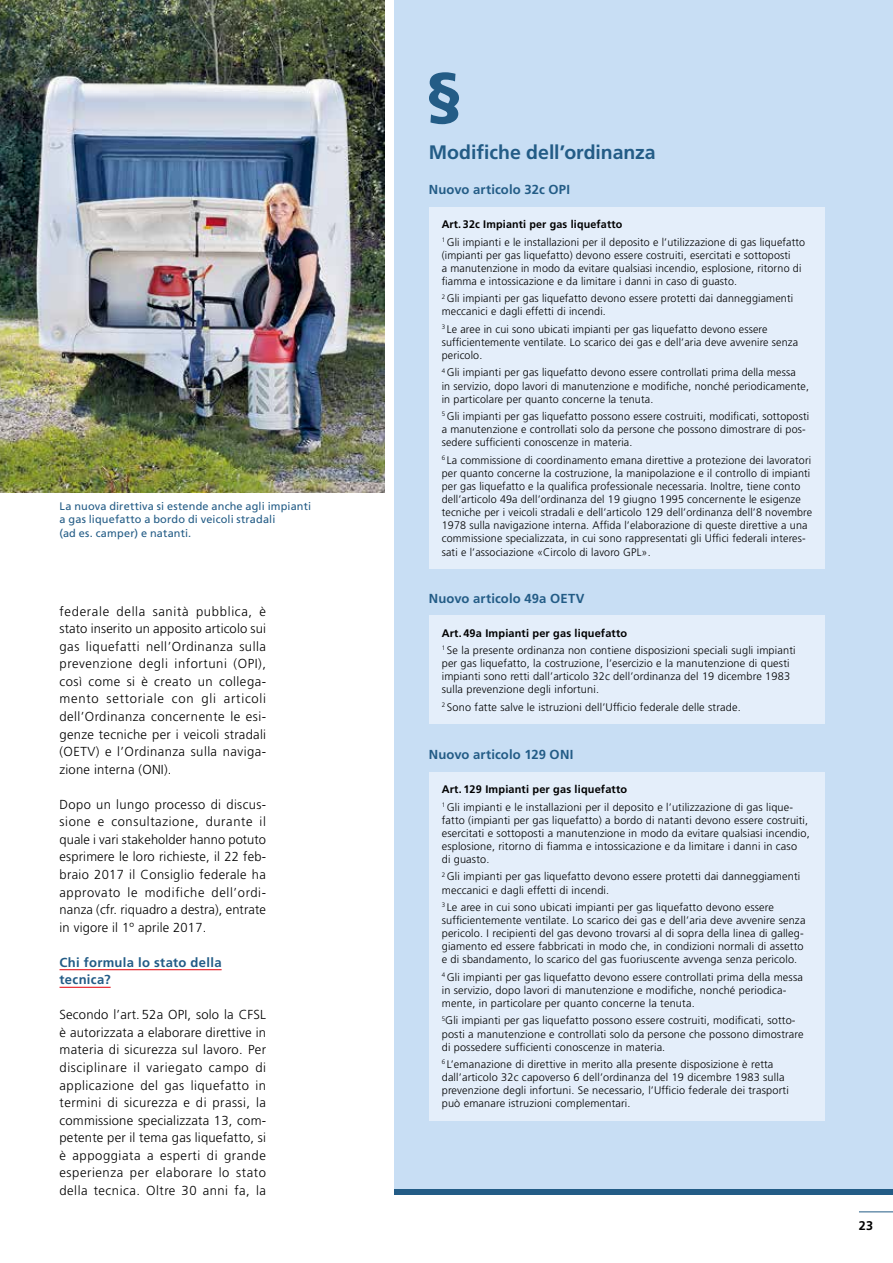
<style>
.page{position:relative;width:893px;height:1263px;background:#fff}
.page>*{position:absolute;margin:0;border:0;box-sizing:border-box;transform-origin:0 0}
.t1{font:700 19.5px "Frutiger LT Std";letter-spacing:-.005em;color:#235c86}
.t2{font:300 13.05px/17.5px "Frutiger LT Std";letter-spacing:.02em;color:#000;text-align:justify}
.t3{font:700 13.05px/17.5px "Frutiger LT Std";letter-spacing:.015em;color:#235c86}
.t4{font:700 12.6px "Frutiger LT Std";color:#000}
.t5{font:300 10.95px/13.2px "Frutiger LT Std";letter-spacing:.015em;color:#000}
.t6{font:10.95px/13px "Frutiger LT Std";letter-spacing:.015em;color:#235c86}
.s1{font-weight:700}
</style>
<div class="page">
<hr style="left:60px;top:969px;width:162px;height:1px;background:#e3000b">
<hr style="left:60px;top:987px;width:51px;height:1px;background:#e3000b">
<div style="left:395px;top:0;width:498px;height:1195px;background:#c8def4"></div>
<svg style="left:429px;top:72px;width:30px;height:52px"></svg>
<div style="left:429px;top:207px;width:396px;height:362px;background:#e4eefa"></div>
<div style="left:429px;top:615px;width:396px;height:109px;background:#e4eefa"></div>
<div style="left:429px;top:772px;width:396px;height:349px;background:#e4eefa"></div>
<div style="left:395px;top:1190px;width:498px;height:5px;background:#235c86"></div>
<img style="left:0;top:0;width:384px;height:493px">
<hr style="left:859px;top:1211px;width:34px;height:1px;background:#235c86">
<p class="t6" style="left:60px;top:500px;width:253px">La nuova direttiva si estende anche agli impianti a gas liquefatto a bordo di veicoli stradali<br>(ad es. camper) e natanti.</p>
<p class="t2" style="left:60px;top:603px;width:208px">federale della sanità pubblica, è stato inserito un apposito articolo sui gas liquefatti nell’Ordinanza sulla prevenzione degli infortuni (OPI), così come si è creato un collega&shy;mento settoriale con gli articoli dell’Ordinanza concernente le esi&shy;genze tecniche per i veicoli stradali (OETV) e l’Ordinanza sulla naviga&shy;zione interna (ONI).</p>
<p class="t2" style="left:60px;top:796px;width:208px">Dopo un lungo processo di discus&shy;sione e consultazione, durante il quale i vari stakeholder hanno potuto esprimere le loro richieste, il 22 feb&shy;braio 2017 il Consiglio federale ha approvato le modifiche dell’ordi&shy;nanza (cfr. riquadro a destra), entrate in vigore il 1º aprile 2017.</p>
<p class="t3" style="left:60px;top:953px;width:164px">Chi formula lo stato della tecnica?</p>
<p class="t2" style="left:60px;top:1006px;width:208px">Secondo l’art. 52a OPI, solo la CFSL è autorizzata a elaborare direttive in materia di sicurezza sul lavoro. Per disciplinare il variegato campo di applicazione del gas liquefatto in termini di sicurezza e di prassi, la commissione specializzata 13, com&shy;petente per il tema gas liquefatto, si è appoggiata a esperti di grande esperienza per elaborare lo stato della tecnica. Oltre 30 anni fa, la</p>
<h1 class="t1" style="left:429px;top:141px;width:228px">Modifiche dell’ordinanza</h1>
<p class="t3" style="left:429px;top:181px;width:143px">Nuovo articolo 32c OPI</p>
<p class="t5" style="left:442px;top:216px;width:365px;line-height:17.4px"><span class="s1">Art. 32c Impianti per gas liquefatto<br></span><sup>1</sup> Gli impianti e le installazioni per il deposito e l’utilizzazione di gas liquefatto</p>
<p class="t5" style="left:442px;top:248px;width:361px">(impianti per gas liquefatto) devono essere costruiti, esercitati e sottoposti<br>a manutenzione in modo da evitare qualsiasi incendio, esplosione, ritorno di fiamma e intossicazione e da limitare i danni in caso di guasto.</p>
<p class="t5" style="left:442px;top:292px;width:353px"><sup>2</sup> Gli impianti per gas liquefatto devono essere protetti dai danneggiamenti meccanici e dagli effetti di incendi.</p>
<p class="t5" style="left:442px;top:323px;width:358px"><sup>3</sup> Le aree in cui sono ubicati impianti per gas liquefatto devono essere sufficientemente ventilate. Lo scarico dei gas e dell’aria deve avvenire senza pericolo.</p>
<p class="t5" style="left:442px;top:366px;width:369px"><sup>4</sup> Gli impianti per gas liquefatto devono essere controllati prima della messa<br>in servizio, dopo lavori di manutenzione e modifiche, nonché periodicamente, in particolare per quanto concerne la tenuta.</p>
<p class="t5" style="left:442px;top:410px;width:369px"><sup>5</sup> Gli impianti per gas liquefatto possono essere costruiti, modificati, sottoposti a manutenzione e controllati solo da persone che possono dimostrare di pos&shy;sedere sufficienti conoscenze in materia.</p>
<p class="t5" style="left:442px;top:453px;width:372px"><sup>6</sup> La commissione di coordinamento emana direttive a protezione dei lavoratori per quanto concerne la costruzione, la manipolazione e il controllo di impianti per gas liquefatto e la qualifica professionale necessaria. Inoltre, tiene conto dell’articolo 49a dell’ordinanza del 19 giugno 1995 concernente le esigenze tecniche per i veicoli stradali e dell’articolo 129 dell’ordinanza dell’8 novembre 1978 sulla navigazione interna. Affida l’elaborazione di queste direttive a una commissione specializzata, in cui sono rappresentati gli Uffici federali interes&shy;sati e l’associazione «Circolo di lavoro GPL».</p>
<p class="t3" style="left:429px;top:589px;width:157px">Nuovo articolo 49a OETV</p>
<p class="t5" style="left:442px;top:624px;width:355px;line-height:17.4px"><span class="s1">Art. 49a Impianti per gas liquefatto<br></span><sup>1</sup> Se la presente ordinanza non contiene disposizioni speciali sugli impianti</p>
<p class="t5" style="left:442px;top:657px;width:350px;text-align:justify">per gas liquefatto, la costruzione, l’esercizio e la manutenzione di questi impianti sono retti dall’articolo 32c dell’ordinanza del 19 dicembre 1983 sulla prevenzione degli infortuni.</p>
<p class="t5" style="left:442px;top:700px;width:300px"><sup>2</sup> Sono fatte salve le istruzioni dell’Ufficio federale delle strade.</p>
<p class="t3" style="left:429px;top:746px;width:146px">Nuovo articolo 129 ONI</p>
<p class="t5" style="left:442px;top:781px;width:353px;line-height:17.4px"><span class="s1">Art. 129 Impianti per gas liquefatto<br></span><sup>1</sup> Gli impianti e le installazioni per il deposito e l’utilizzazione di gas lique-</p>
<p class="t5" style="left:442px;top:813px;width:370px">fatto (impianti per gas liquefatto) a bordo di natanti devono essere costruiti, esercitati e sottoposti a manutenzione in modo da evitare qualsiasi incendio, esplosione, ritorno di fiamma e intossicazione e da limitare i danni in caso<br>di guasto.</p>
<p class="t5" style="left:442px;top:870px;width:360px"><sup>2</sup> Gli impianti per gas liquefatto devono essere protetti dai danneggiamenti meccanici e dagli effetti di incendi.</p>
<p class="t5" style="left:442px;top:901px;width:365px"><sup>3</sup> Le aree in cui sono ubicati impianti per gas liquefatto devono essere sufficientemente ventilate. Lo scarico dei gas e dell’aria deve avvenire senza pericolo. I recipienti del gas devono trovarsi al di sopra della linea di galleg&shy;giamento ed essere fabbricati in modo che, in condizioni normali di assetto e di sbandamento, lo scarico del gas fuoriuscente avvenga senza pericolo.</p>
<p class="t5" style="left:442px;top:971px;width:363px"><sup>4</sup> Gli impianti per gas liquefatto devono essere controllati prima della messa in servizio, dopo lavori di manutenzione e modifiche, nonché periodica&shy;mente, in particolare per quanto concerne la tenuta.</p>
<p class="t5" style="left:442px;top:1014px;width:363px"><sup>5</sup>Gli impianti per gas liquefatto possono essere costruiti, modificati, sotto&shy;posti a manutenzione e controllati solo da persone che possono dimostrare di possedere sufficienti conoscenze in materia.</p>
<p class="t5" style="left:442px;top:1058px;width:348px"><sup>6</sup> L’emanazione di direttive in merito alla presente disposizione è retta dall’articolo 32c capoverso 6 dell’ordinanza del 19 dicembre 1983 sulla prevenzione degli infortuni. Se necessario, l’Ufficio federale dei trasporti può emanare istruzioni complementari.</p>
<p class="t4" style="left:859px;top:1218px;width:16px">23</p>
</div>
